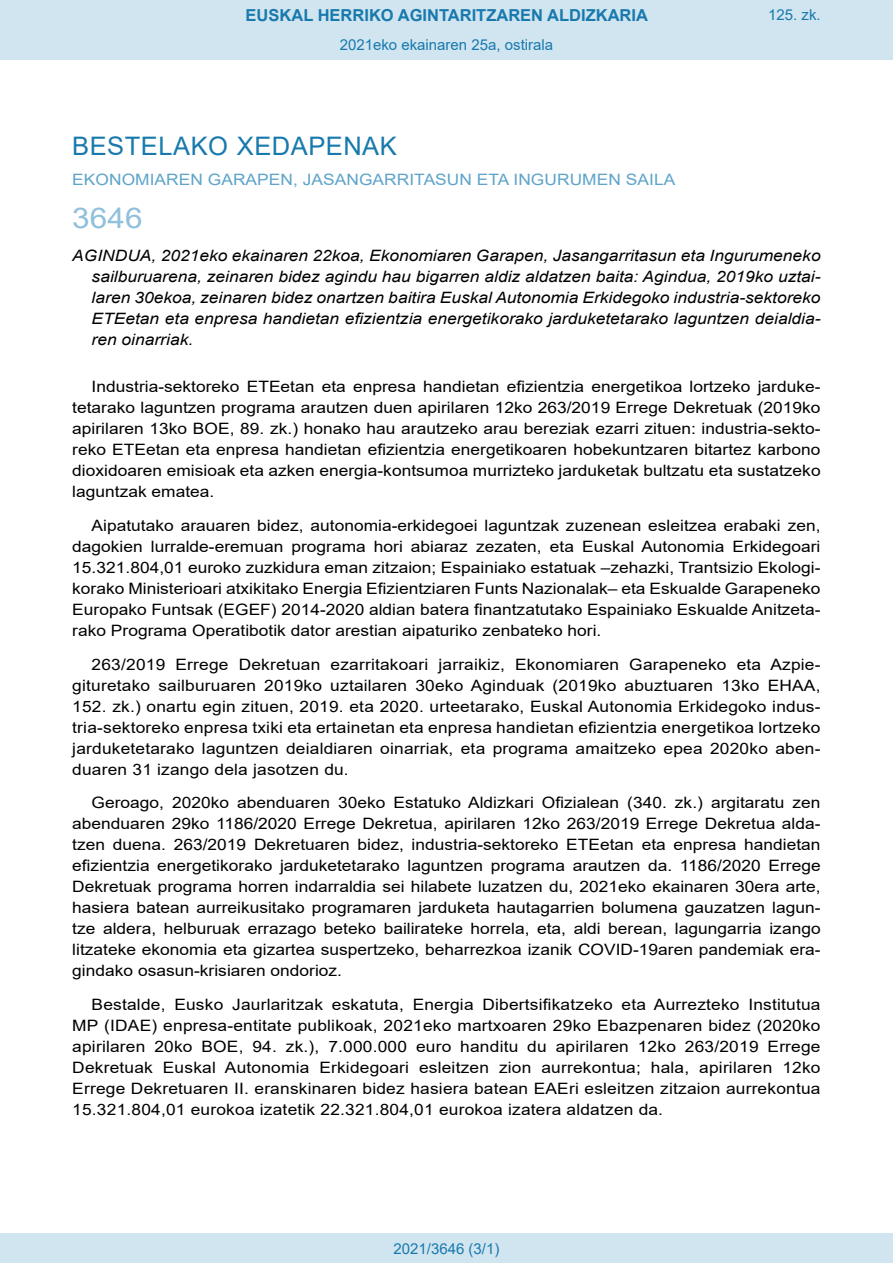
<style>
.page{position:relative;width:893px;height:1263px;background:#fff}
.page>*{position:absolute;margin:0;border:0;box-sizing:border-box;transform-origin:0 0}
.BOPVOrden{font:28.5px "Arial";color:#90c0db;scale:1.11 1}
.BOPVSeccion{font:25.5px "Arial";letter-spacing:.02em;color:#1879ad}
.t1{font:700 16.5px "Arial";color:#1879ad}
.BOPVDetalle{font:15.6px/21px "Arial";color:#000;text-align:justify;scale:1.11 1}
.BOPVTitulo{font:italic 15.6px/21px "Arial";color:#000;text-align:justify;scale:1.11 1}
.BOPVOrganismo{font:15.6px "Arial";letter-spacing:.005em;color:#5ea4ca;scale:1.11 1}
.Paginacion_Centro{font:15px "Arial";color:#1879ad}
</style>
<div class="page">
<div style="left:0;top:0;width:893px;height:60px;background:#d0e5f0"></div>
<div style="left:0;top:1233px;width:893px;height:30px;background:#d0e5f0"></div>
<p class="t1" style="left:246px;top:3px;width:404px">EUSKAL HERRIKO AGINTARITZAREN ALDIZKARIA</p>
<p class="Paginacion_Centro" style="left:340px;top:35px;width:215px">2021eko ekainaren 25a, ostirala</p>
<p class="Paginacion_Centro" style="left:768px;top:5px;width:54px">125. zk.</p>
<p class="BOPVSeccion" style="left:72px;top:128px;width:326px">BESTELAKO XEDAPENAK</p>
<p class="BOPVOrganismo" style="left:72px;top:169px;width:545px">EKONOMIAREN GARAPEN, JASANGARRITASUN ETA INGURUMEN SAILA</p>
<p class="BOPVOrden" style="left:72px;top:198px;width:65px">3646</p>
<p class="BOPVTitulo" style="left:92px;top:246px;width:658px;text-indent:-19px">AGINDUA, 2021eko ekainaren 22koa, Ekonomiaren Garapen, Jasangarritasun eta Ingurumeneko sailburuarena, zeinaren bidez agindu hau bigarren aldiz aldatzen baita: Agindua, 2019ko uztai&shy;laren 30ekoa, zeinaren bidez onartzen baitira Euskal Autonomia Erkidegoko industria-sektoreko ETEetan eta enpresa handietan efizientzia energetikorako jarduketetarako laguntzen deialdia&shy;ren oinarriak.</p>
<p class="BOPVDetalle" style="left:72px;top:376px;width:676px;text-indent:19px">Industria-sektoreko ETEetan eta enpresa handietan efizientzia energetikoa lortzeko jarduke&shy;tetarako laguntzen programa arautzen duen apirilaren 12ko 263/2019 Errege Dekretuak (2019ko apirilaren 13ko BOE, 89. zk.) honako hau arautzeko arau bereziak ezarri zituen: industria-sekto&shy;reko ETEetan eta enpresa handietan efizientzia energetikoaren hobekuntzaren bitartez karbono dioxidoaren emisioak eta azken energia-kontsumoa murrizteko jarduketak bultzatu eta sustatzeko laguntzak ematea.</p>
<p class="BOPVDetalle" style="left:72px;top:515px;width:676px;text-indent:19px">Aipatutako arauaren bidez, autonomia-erkidegoei laguntzak zuzenean esleitzea erabaki zen, dagokien lurralde-eremuan programa hori abiaraz zezaten, eta Euskal Autonomia Erkidegoari 15.321.804,01 euroko zuzkidura eman zitzaion; Espainiako estatuak –zehazki, Trantsizio Ekologi&shy;korako Ministerioari atxikitako Energia Efizientziaren Funts Nazionalak– eta Eskualde Garapeneko Europako Funtsak (EGEF) 2014-2020 aldian batera finantzatutako Espainiako Eskualde Anitzeta&shy;rako Programa Operatibotik dator arestian aipaturiko zenbateko hori.</p>
<p class="BOPVDetalle" style="left:72px;top:653px;width:676px;text-indent:19px">263/2019 Errege Dekretuan ezarritakoari jarraikiz, Ekonomiaren Garapeneko eta Azpie&shy;gituretako sailburuaren 2019ko uztailaren 30eko Aginduak (2019ko abuztuaren 13ko EHAA, 152. zk.) onartu egin zituen, 2019. eta 2020. urteetarako, Euskal Autonomia Erkidegoko indus&shy;tria-sektoreko enpresa txiki eta ertainetan eta enpresa handietan efizientzia energetikoa lortzeko jarduketetarako laguntzen deialdiaren oinarriak, eta programa amaitzeko epea 2020ko aben&shy;duaren 31 izango dela jasotzen du.</p>
<p class="BOPVDetalle" style="left:72px;top:792px;width:676px;text-indent:19px">Geroago, 2020ko abenduaren 30eko Estatuko Aldizkari Ofizialean (340. zk.) argitaratu zen abenduaren 29ko 1186/2020 Errege Dekretua, apirilaren 12ko 263/2019 Errege Dekretua alda&shy;tzen duena. 263/2019 Dekretuaren bidez, industria-sektoreko ETEetan eta enpresa handietan efizientzia energetikorako jarduketetarako laguntzen programa arautzen da. 1186/2020 Errege Dekretuak programa horren indarraldia sei hilabete luzatzen du, 2021eko ekainaren 30era arte, hasiera batean aurreikusitako programaren jarduketa hautagarrien bolumena gauzatzen lagun&shy;tze aldera, helburuak errazago beteko bailirateke horrela, eta, aldi berean, lagungarria izango litzateke ekonomia eta gizartea suspertzeko, beharrezkoa izanik COVID-19aren pandemiak era&shy;gindako osasun-krisiaren ondorioz.</p>
<p class="BOPVDetalle" style="left:72px;top:994px;width:676px;text-indent:19px">Bestalde, Eusko Jaurlaritzak eskatuta, Energia Dibertsifikatzeko eta Aurrezteko Institutua MP (IDAE) enpresa-entitate publikoak, 2021eko martxoaren 29ko Ebazpenaren bidez (2020ko apirilaren 20ko BOE, 94. zk.), 7.000.000 euro handitu du apirilaren 12ko 263/2019 Errege Dekretuak Euskal Autonomia Erkidegoari esleitzen zion aurrekontua; hala, apirilaren 12ko Errege Dekretuaren II. eranskinaren bidez hasiera batean EAEri esleitzen zitzaion aurrekontua 15.321.804,01 eurokoa izatetik 22.321.804,01 eurokoa izatera aldatzen da.</p>
<p class="Paginacion_Centro" style="left:393px;top:1238px;width:107px">2021/3646 (3/1)</p>
</div>
